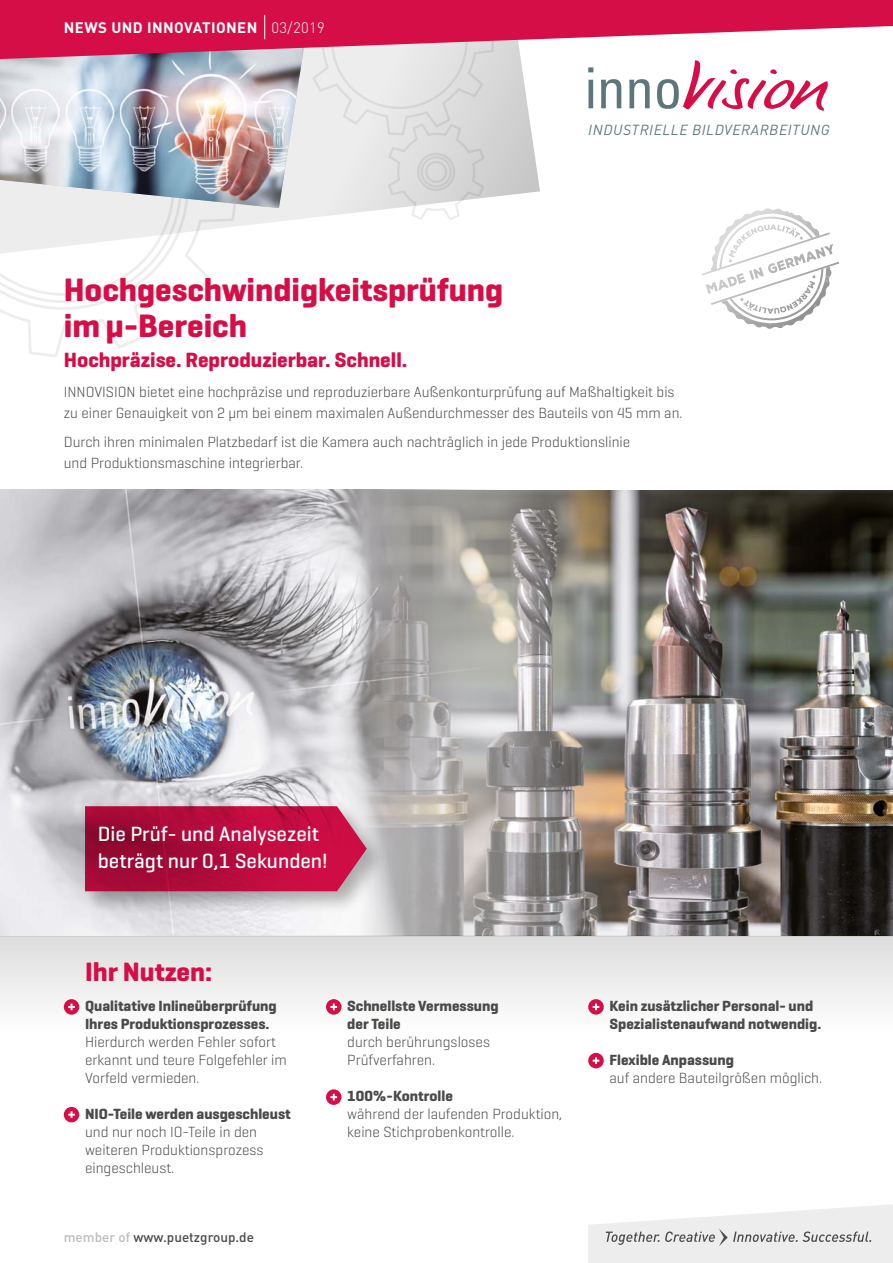
<style>
.page{position:relative;width:893px;height:1263px;background:#fff}
.page>*{position:absolute;margin:0;border:0;box-sizing:border-box;transform-origin:0 0}
.t1{font:700 33px/36px "Geogrotesque";color:#d60e47}
.t2{font:700 27px "Geogrotesque";color:#d60e47}
.t3{font:500 21px/27px "Geogrotesque";color:#fff}
.t4{font:700 21px "Geogrotesque";color:#d60e47}
.t5{font:300 15px/18px "Geogrotesque";color:#4a4a49}
.t6{font:700 15px/18px "Geogrotesque";color:#4a4a49}
.t7{font:700 15px "DIN Pro";letter-spacing:.03em;color:#fff}
.t8{font:italic 14.4px "DIN Pro";letter-spacing:.04em;color:#5e767b}
.t9{font:500 13.5px "DIN Pro";color:#4a4a49}
.s1{font-weight:300}
.s2{color:#bcbcbc}
</style>
<div class="page">
<svg style="left:239px;top:59px;width:301px;height:167px"></svg>
<svg style="left:22px;top:208px;width:217px;height:149px"></svg>
<svg style="left:0;top:208px;width:200px;height:112px"></svg>
<svg style="left:304px;top:59px;width:191px;height:163px;background:#e4e4e4"></svg>
<img style="left:0;top:59px;width:302px;height:149px">
<svg style="left:0;top:0;width:893px;height:59px;fill:#d60e47"></svg>
<svg style="left:264px;top:15px;width:1px;height:24px"></svg>
<svg style="left:588px;top:67px;width:5px;height:41px"></svg>
<svg style="left:601px;top:79px;width:20px;height:29px"></svg>
<svg style="left:629px;top:79px;width:21px;height:29px"></svg>
<svg style="left:657px;top:60px;width:171px;height:51px"></svg>
<svg style="left:588px;top:1204px;width:305px;height:59px"></svg>
<div style="left:0;top:935px;width:893px;height:128px;background:linear-gradient(to bottom,#dedede,#fff)"></div>
<hr style="left:0;top:935px;width:893px;height:1px;background:#bcbcbc">
<div style="left:64px;top:999px;width:15px;height:16px;background:#d60e47;border-radius:50%"></div>
<svg style="left:68px;top:1003px;width:7px;height:7px"></svg>
<div style="left:64px;top:1107px;width:15px;height:15px;background:#d60e47;border-radius:50%"></div>
<svg style="left:68px;top:1111px;width:7px;height:7px"></svg>
<div style="left:326px;top:999px;width:15px;height:16px;background:#d60e47;border-radius:50%"></div>
<svg style="left:330px;top:1003px;width:7px;height:7px"></svg>
<svg style="left:588px;top:999px;width:16px;height:16px"></svg>
<svg style="left:593px;top:1003px;width:6px;height:7px"></svg>
<svg style="left:588px;top:1053px;width:16px;height:15px"></svg>
<svg style="left:593px;top:1057px;width:6px;height:7px"></svg>
<div style="left:326px;top:1089px;width:15px;height:16px;background:#d60e47;border-radius:50%"></div>
<svg style="left:330px;top:1094px;width:7px;height:6px"></svg>
<svg style="left:702px;top:208px;width:137px;height:121px"></svg>
<img style="left:0;top:489px;width:489px;height:446px">
<img style="left:360px;top:490px;width:533px;height:445px">
<div style="left:80px;top:801px;width:309px;height:113px;background:#000;opacity:.3"></div>
<svg style="left:85px;top:806px;width:282px;height:85px;background:#b51644"></svg>
<p class="t7" style="left:64px;top:17px;width:262px">NEWS UN D INNOVATION EN <span class="s1">03/2019</span></p>
<p class="t8" style="left:588px;top:120px;width:243px">INDUSTRIELLE BILDVERARBEITUNG</p>
<h1 class="t1" style="left:64px;top:272px;width:441px">Hochgeschwindigkeitsprüfung im µ-Bereich</h1>
<h3 class="t4" style="left:64px;top:347px;width:345px">Hochpräzise. Reproduzierbar. Schnell.</h3>
<p class="t5" style="left:64px;top:381px;width:620px;line-height:21px">INNOVISION bietet eine hochpräzise und reproduzierbare Außenkonturprüfung auf Maßhaltigkeit bis zu einer Genauigkeit von 2 µm bei einem maximalen Außendurchmesser des Bauteils von 45 mm an.</p>
<p class="t5" style="left:64px;top:431px;width:568px;line-height:21px">Durch ihren minimalen Platzbedarf ist die Kamera auch nachträglich in jede Produktionslinie und Produktionsmaschine integrierbar.</p>
<h3 class="t3" style="left:98px;top:819px;width:231px">Die Prüf- und Analysezeit beträgt nur 0,1 Sekunden!</h3>
<h2 class="t2" style="left:85px;top:955px;width:129px">Ihr Nutzen:</h2>
<p class="t6" style="left:85px;top:997px;width:193px">Qualitative Inlineüberprüfung<br>Ihres Produktionsprozesses.</p>
<p class="t5" style="left:85px;top:1033px;width:203px">Hierdurch werden Fehler sofort erkannt und teure Folgefehler im<br>Vorfeld vermieden.</p>
<p class="t6" style="left:85px;top:1105px;width:207px">NIO-Teile werden ausgeschleust</p>
<p class="t5" style="left:85px;top:1123px;width:180px">und nur noch IO-Teile in den weiteren Produktionsprozess eingeschleust.</p>
<p class="t9" style="left:64px;top:1228px;width:192px"><span class="s2">member of</span> www.puetzgroup.de</p>
<p class="t6" style="left:347px;top:997px;width:153px">Schnellste Vermessung der Teile</p>
<p class="t5" style="left:347px;top:1033px;width:144px">durch berührungsloses<br>Prüfverfahren.</p>
<p class="t6" style="left:347px;top:1087px;width:107px">100%-Kontrolle</p>
<p class="t5" style="left:347px;top:1105px;width:217px">während der laufenden Produktion, keine Stichprobenkontrolle.</p>
<p class="t6" style="left:609px;top:997px;width:213px">Kein zusätzlicher Personal- und<br>Spezialistenaufwand notwendig.</p>
<p class="t6" style="left:609px;top:1051px;width:126px">Flexible Anpassung</p>
<p class="t5" style="left:609px;top:1069px;width:214px">auf andere Bauteilgrößen möglich.</p>
</div>
